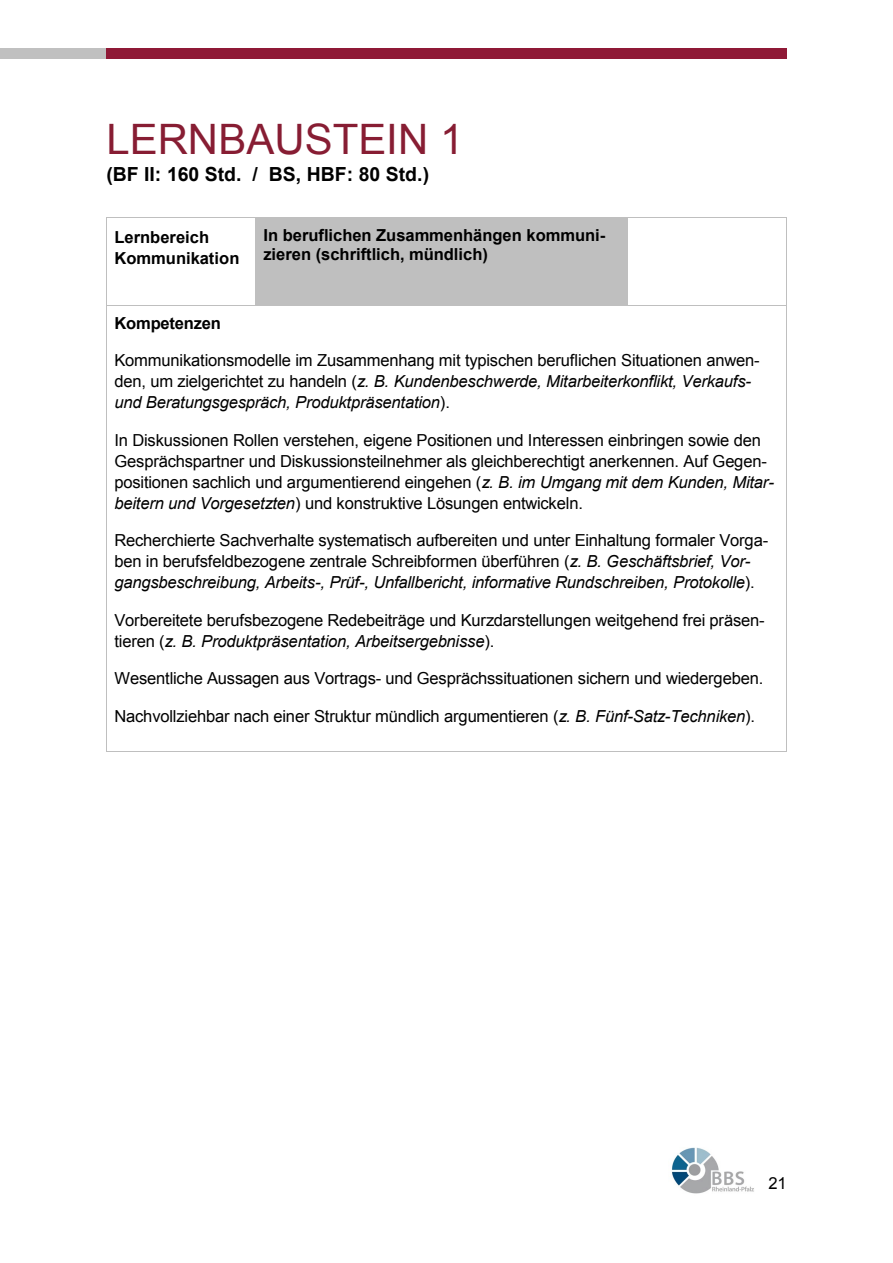
<style>
.page{position:relative;width:893px;height:1263px;background:#fff}
.page>*{position:absolute;margin:0;border:0;box-sizing:border-box;transform-origin:0 0}
.t1{font:42px "Arial";color:#871d33}
.t2{font:700 19.5px "Arial";color:#000}
.t3{font:16.5px/21px "Arial";letter-spacing:-.015em;color:#000}
.t4{font:700 16.5px/21px "Arial";color:#000}
.s1{font-style:italic}
</style>
<div class="page">
<img style="left:671px;top:1147px;width:83px;height:47px">
<div style="left:0;top:49px;width:109px;height:10px;background:#c0c0c0"></div>
<div style="left:107px;top:49px;width:680px;height:10px;background:#8f1936"></div>
<div style="left:256px;top:218px;width:371px;height:87px;background:#bfbfbf"></div>
<hr style="left:107px;top:217px;width:148px;height:1px;background:#bfbfbf">
<hr style="left:256px;top:217px;width:371px;height:1px;background:#bfbfbf">
<hr style="left:628px;top:217px;width:158px;height:1px;background:#bfbfbf">
<hr style="left:106px;top:226px;width:1px;height:79px;background:#bfbfbf">
<hr style="left:255px;top:226px;width:1px;height:79px;background:#bfbfbf">
<hr style="left:627px;top:226px;width:1px;height:79px;background:#bfbfbf">
<hr style="left:786px;top:226px;width:1px;height:79px;background:#bfbfbf">
<hr style="left:107px;top:305px;width:148px;height:1px;background:#bfbfbf">
<hr style="left:256px;top:305px;width:371px;height:1px;background:#bfbfbf">
<hr style="left:628px;top:305px;width:158px;height:1px;background:#bfbfbf">
<hr style="left:106px;top:314px;width:1px;height:437px;background:#bfbfbf">
<hr style="left:107px;top:751px;width:679px;height:1px;background:#bfbfbf">
<hr style="left:786px;top:314px;width:1px;height:437px;background:#bfbfbf">
<h5 class="t1" style="left:106px;top:112px;width:359px">LERNBAUSTEIN 1</h5>
<h5 class="t2" style="left:106px;top:161px;width:324px">(BF II: 160 Std. / BS, HBF: 80 Std.)</h5>
<p class="t4" style="left:114px;top:227px;width:126px">Lernbereich<br>Kommunikation</p>
<p class="t4" style="left:263px;top:227px;width:343px;line-height:18.9px">In beruflichen Zusammenhängen kommuni&shy;zieren (schriftlich, mündlich)</p>
<p class="t4" style="left:114px;top:313px;width:108px">Kompetenzen</p>
<p class="t3" style="left:114px;top:350px;width:647px">Kommunikationsmodelle im Zusammenhang mit typischen beruflichen Situationen anwen&shy;den, um zielgerichtet zu handeln (<span class="s1">z. B. Kundenbeschwerde, Mitarbeiterkonflikt, Verkaufs&shy;und Beratungsgespräch, Produktpräsentation</span>).</p>
<p class="t3" style="left:114px;top:430px;width:661px">In Diskussionen Rollen verstehen, eigene Positionen und Interessen einbringen sowie den Gesprächspartner und Diskussionsteilnehmer als gleichberechtigt anerkennen. Auf Gegen&shy;positionen sachlich und argumentierend eingehen (<span class="s1">z. B. im Umgang mit dem Kunden, Mitar&shy;beitern und Vorgesetzten</span>) und konstruktive Lösungen entwickeln.</p>
<p class="t3" style="left:114px;top:530px;width:655px">Recherchierte Sachverhalte systematisch aufbereiten und unter Einhaltung formaler Vorga&shy;ben in berufsfeldbezogene zentrale Schreibformen überführen (<span class="s1">z. B. Geschäftsbrief, Vor&shy;gangsbeschreibung, Arbeits-, Prüf-, Unfallbericht, informative Rundschreiben, Protokolle</span>).</p>
<p class="t3" style="left:114px;top:610px;width:652px">Vorbereitete berufsbezogene Redebeiträge und Kurzdarstellungen weitgehend frei präsen&shy;tieren (<span class="s1">z. B. Produktpräsentation, Arbeitsergebnisse</span>).</p>
<p class="t3" style="left:114px;top:668px;width:650px">Wesentliche Aussagen aus Vortrags- und Gesprächssituationen sichern und wiedergeben.</p>
<p class="t3" style="left:114px;top:706px;width:642px">Nachvollziehbar nach einer Struktur mündlich argumentieren (<span class="s1">z. B. Fünf-Satz-Techniken</span>).</p>
<p class="t3" style="left:768px;top:1173px;width:20px">21</p>
</div>
